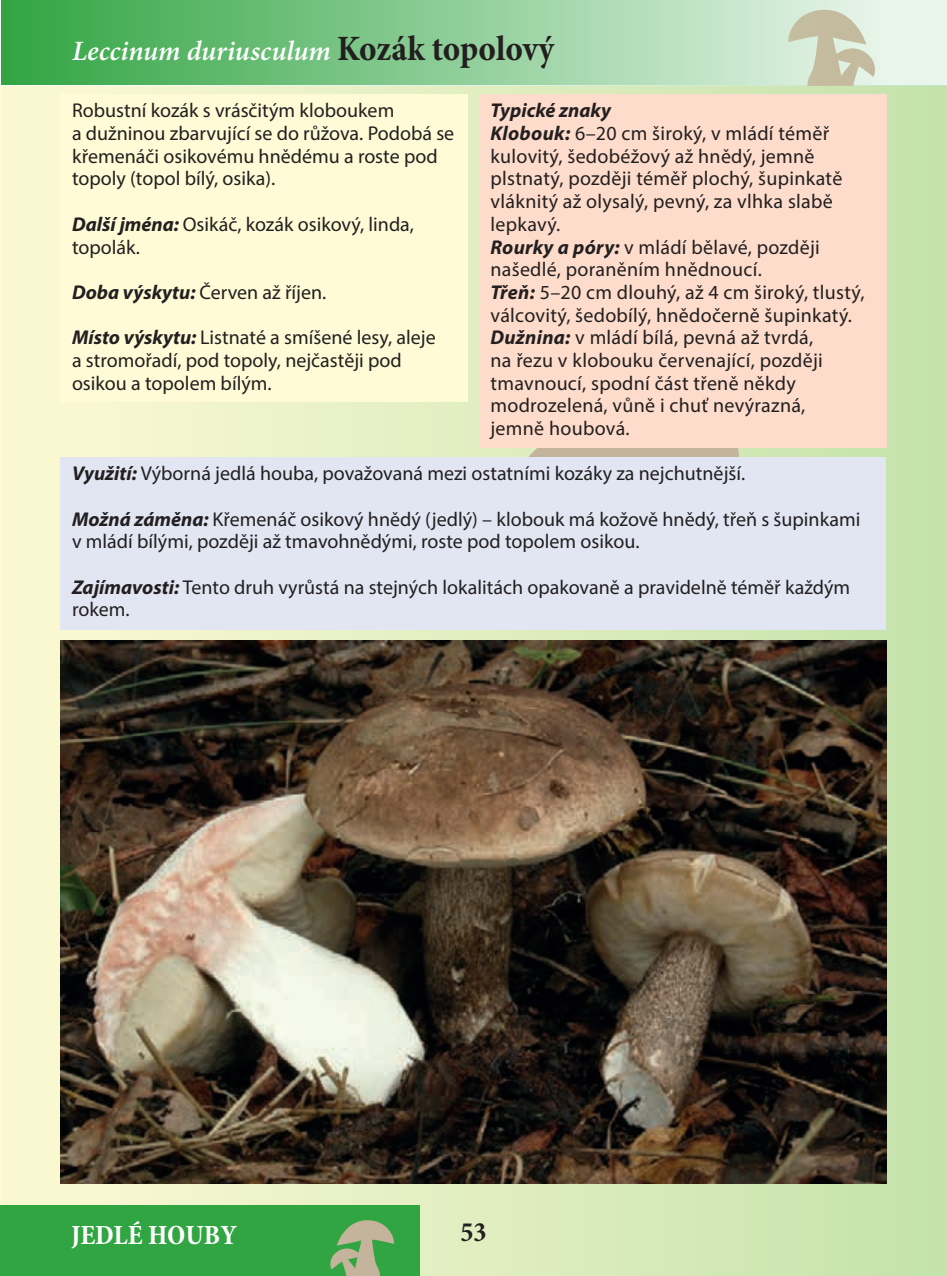
<style>
.page{position:relative;width:947px;height:1276px;background:#fff}
.page>*{position:absolute;margin:0;border:0;box-sizing:border-box;transform-origin:0 0}
.t1{font:italic 600 28px "Minion Pro";letter-spacing:-.005em;color:#fff}
.t2{font:700 condensed 28px "Minion Pro";color:#fff}
.t3{font:700 condensed 28px "Minion Pro";color:#231f20}
.t4{font:20px/22.6px "Myriad Pro";color:#231f20}
.s1{font-weight:700;font-style:normal;font-stretch:condensed;font-size:36px;color:#231f20}
.s2{font-weight:700;font-style:italic}
</style>
<div class="page">
<div style="left:1px;top:85px;width:946px;height:1191px;background:linear-gradient(to right,#faf6d2,#c3e0aa)"></div>
<div style="left:1px;top:0;width:946px;height:85px;background:linear-gradient(to right,#32a543,#f4faf4)"></div>
<svg style="left:510px;top:447px;width:334px;height:11px;background:#cfccaf"></svg>
<div style="left:61px;top:95px;width:407px;height:107px;background:#fffbd6"></div>
<div style="left:61px;top:193px;width:407px;height:73px;background:#fffbd6"></div>
<div style="left:61px;top:261px;width:407px;height:50px;background:#fffbd6"></div>
<div style="left:61px;top:306px;width:407px;height:96px;background:#fffbd6"></div>
<div style="left:479px;top:95px;width:407px;height:35px;background:#fddccb"></div>
<div style="left:479px;top:117px;width:407px;height:126px;background:#fddccb"></div>
<div style="left:479px;top:231px;width:407px;height:58px;background:#fddccb"></div>
<div style="left:479px;top:276px;width:407px;height:58px;background:#fddccb"></div>
<div style="left:479px;top:322px;width:407px;height:125px;background:#fddccb"></div>
<div style="left:61px;top:458px;width:825px;height:50px;background:#e2e6f2"></div>
<div style="left:61px;top:503px;width:825px;height:58px;background:#e2e6f2"></div>
<div style="left:61px;top:550px;width:825px;height:80px;background:#e2e6f2"></div>
<img style="left:61px;top:640px;width:825px;height:543px">
<div style="left:0;top:1205px;width:420px;height:71px;background:#32a543"></div>
<svg style="left:330px;top:1220px;width:64px;height:56px"></svg>
<svg style="left:788px;top:10px;width:87px;height:75px;background:#cfd2bb"></svg>
<h1 class="t1" style="left:72px;top:34px;width:484px">Leccinum duriusculum <span class="s1">Kozák topolový</span></h1>
<p class="t4" style="left:72px;top:99px;width:384px">Robustní kozák s vrásčitým kloboukem<br>a dužninou zbarvující se do růžova. Podobá se křemenáči osikovému hnědému a roste pod topoly (topol bílý, osika).</p>
<p class="t4" style="left:72px;top:212px;width:343px"><span class="s2">Další jména:</span> Osikáč, kozák osikový, linda, topolák.</p>
<p class="t4" style="left:72px;top:280px;width:256px"><span class="s2">Doba výskytu:</span> Červen až říjen.</p>
<p class="t4" style="left:72px;top:326px;width:365px"><span class="s2">Místo výskytu:</span> Listnaté a smíšené lesy, aleje a stromořadí, pod topoly, nejčastěji pod osikou a topolem bílým.</p>
<p class="t4" style="left:490px;top:99px;width:375px"><span class="s2">Typické znaky<br>Klobouk:</span> 6–20 cm široký, v mládí téměř kulovitý, šedobéžový až hnědý, jemně plstnatý, později téměř plochý, šupinkatě vláknitý až olysalý, pevný, za vlhka slabě lepkavý.<br><span class="s2">Rourky a póry:</span> v mládí bělavé, později našedlé, poraněním hnědnoucí.<br><span class="s2">Třeň:</span> 5–20 cm dlouhý, až 4 cm široký, tlustý, válcovitý, šedobílý, hnědočerně šupinkatý.<br><span class="s2">Dužnina:</span> v mládí bílá, pevná až tvrdá,<br>na řezu v klobouku červenající, později tmavnoucí, spodní část třeně někdy modrozelená, vůně i chuť nevýrazná,<br>jemně houbová.</p>
<p class="t4" style="left:72px;top:462px;width:675px"><span class="s2">Využití:</span> Výborná jedlá houba, považovaná mezi ostatními kozáky za nejchutnější.</p>
<p class="t4" style="left:72px;top:507px;width:790px"><span class="s2">Možná záměna:</span> Křemenáč osikový hnědý (jedlý) – klobouk má kožově hnědý, třeň s šupinkami v mládí bílými, později až tmavohnědými, roste pod topolem osikou.</p>
<p class="t4" style="left:72px;top:575px;width:780px"><span class="s2">Zajímavosti:</span> Tento druh vyrůstá na stejných lokalitách opakovaně a pravidelně téměř každým rokem.</p>
<h1 class="t2" style="left:71px;top:1215px;width:167px">JEDLÉ HOUBY</h1>
<h1 class="t3" style="left:460px;top:1212px;width:28px">53</h1>
</div>
